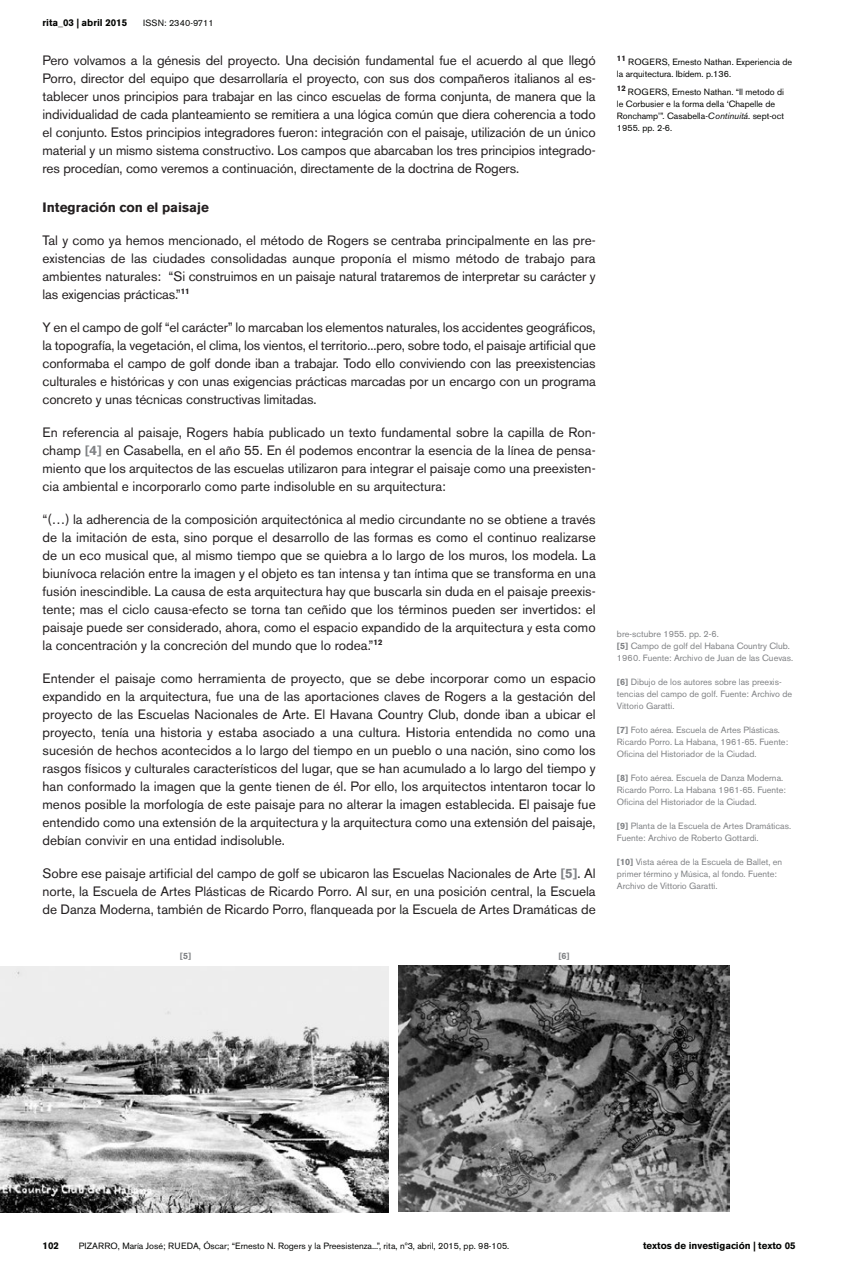
<style>
.page{position:relative;width:851px;height:1276px;background:#fff}
.page>*{position:absolute;margin:0;border:0;box-sizing:border-box;transform-origin:0 0}
.t1{font:13.5px/18px "Akzidenz Grotesk BE";color:#231f20;text-align:justify}
.t2{font:700 13.5px "Akzidenz Grotesk BE";color:#231f20}
.t3{font:700 9.75px "Akzidenz Grotesk BE";color:#040503}
.t4{font:9px/12px "Akzidenz Grotesk BE";color:#808285}
.t5{font:9px/12px "Akzidenz Grotesk BE";color:#040503}
.t6{font:9px "Akzidenz Grotesk BE";letter-spacing:.02em;color:#040503}
.t7{font:700 9px "Akzidenz Grotesk BE";color:#808285}
.t8{font:700 7.8px "Akzidenz Grotesk BE";color:#231f20}
.s1{font-weight:700;color:#808285}
.s2{font-size:12px}
.s3{font-style:italic}
.s4{font-weight:700}
</style>
<div class="page">
<img style="left:0;top:966px;width:388px;height:246px">
<img style="left:398px;top:966px;width:331px;height:246px">
<p class="t3" style="left:43px;top:17px;width:86px">rita_03 | abril 2015</p>
<p class="t6" style="left:143px;top:17px;width:72px">ISSN: 2340-9711</p>
<p class="t1" style="left:43px;top:51px;width:554px">Pero volvamos a la génesis del proyecto. Una decisión fundamental fue el acuerdo al que llegó Porro, director del equipo que desarrollaría el proyecto, con sus dos compañeros italianos al es&shy;tablecer unos principios para trabajar en las cinco escuelas de forma conjunta, de manera que la individualidad de cada planteamiento se remitiera a una lógica común que diera coherencia a todo el conjunto. Estos principios integradores fueron: integración con el paisaje, utilización de un único material y un mismo sistema constructivo. Los campos que abarcaban los tres principios integrado&shy;res procedían, como veremos a continuación, directamente de la doctrina de Rogers.</p>
<p class="t2" style="left:43px;top:199px;width:168px">Integración con el paisaje</p>
<p class="t1" style="left:43px;top:231px;width:554px">Tal y como ya hemos mencionado, el método de Rogers se centraba principalmente en las pre&shy;existencias de las ciudades consolidadas aunque proponía el mismo método de trabajo para ambientes naturales: “Si construimos en un paisaje natural trataremos de interpretar su carácter y las exigencias prácticas.”<sup>11</sup></p>
<p class="t1" style="left:43px;top:318px;width:554px">Y en el campo de golf “el carácter” lo marcaban los elementos naturales, los accidentes geográficos, la topografía, la vegetación, el clima, los vientos, el territorio...pero, sobre todo, el paisaje artificial que conformaba el campo de golf donde iban a trabajar. Todo ello conviviendo con las preexistencias culturales e históricas y con unas exigencias prácticas marcadas por un encargo con un programa concreto y unas técnicas constructivas limitadas.</p>
<p class="t1" style="left:43px;top:423px;width:554px">En referencia al paisaje, Rogers había publicado un texto fundamental sobre la capilla de Ron&shy;champ <span class="s1">[4]</span> en Casabella, en el año 55. En él podemos encontrar la esencia de la línea de pensa&shy;miento que los arquitectos de las escuelas utilizaron para integrar el paisaje como una preexisten&shy;cia ambiental e incorporarlo como parte indisoluble en su arquitectura:</p>
<p class="t1" style="left:43px;top:510px;width:554px">“(…) la adherencia de la composición arquitectónica al medio circundante no se obtiene a través de la imitación de esta, sino porque el desarrollo de las formas es como el continuo realizarse de un eco musical que, al mismo tiempo que se quiebra a lo largo de los muros, los modela. La biunívoca relación entre la imagen y el objeto es tan intensa y tan íntima que se transforma en una fusión inescindible. La causa de esta arquitectura hay que buscarla sin duda en el paisaje preexis&shy;tente; mas el ciclo causa-efecto se torna tan ceñido que los términos pueden ser invertidos: el paisaje puede ser considerado, ahora, como el espacio expandido de la arquitectura <span class="s2">y</span> esta como la concentración y la concreción del mundo que lo rodea.”<sup>12</sup></p>
<p class="t1" style="left:43px;top:669px;width:554px">Entender el paisaje como herramienta de proyecto, que se debe incorporar como un espacio expandido en la arquitectura, fue una de las aportaciones claves de Rogers a la gestación del proyecto de las Escuelas Nacionales de Arte. El Havana Country Club, donde iban a ubicar el proyecto, tenía una historia y estaba asociado a una cultura. Historia entendida no como una sucesión de hechos acontecidos a lo largo del tiempo en un pueblo o una nación, sino como los rasgos físicos y culturales característicos del lugar, que se han acumulado a lo largo del tiempo y han conformado la imagen que la gente tienen de él. Por ello, los arquitectos intentaron tocar lo menos posible la morfología de este paisaje para no alterar la imagen establecida. El paisaje fue entendido como una extensión de la arquitectura y la arquitectura como una extensión del paisaje, debían convivir en una entidad indisoluble.</p>
<p class="t1" style="left:43px;top:864px;width:554px">Sobre ese paisaje artificial del campo de golf se ubicaron las Escuelas Nacionales de Arte <span class="s1">[5]</span>. Al norte, la Escuela de Artes Plásticas de Ricardo Porro. Al sur, en una posición central, la Escuela de Danza Moderna, también de Ricardo Porro, flanqueada por la Escuela de Artes Dramáticas de</p>
<p class="t7" style="left:180px;top:951px;width:13px">[5]</p>
<p class="t7" style="left:558px;top:950px;width:13px">[6]</p>
<p class="t8" style="left:617px;top:54px;width:10px">11</p>
<p class="t5" style="left:617px;top:56px;width:177px;text-indent:11px">ROGERS, Ernesto Nathan. Experiencia de la arquitectura. Ibídem. p.136.</p>
<p class="t8" style="left:617px;top:84px;width:10px">12</p>
<p class="t5" style="left:617px;top:86px;width:169px;text-indent:11px">ROGERS, Ernesto Nathan. “Il metodo di le Corbusier e la forma della ‘Chapelle de Ronchamp’”. Casabella-<span class="s3">Continuitá</span>. sept-oct 1955. pp. 2-6.</p>
<p class="t4" style="left:617px;top:627px;width:178px">bre-sctubre 1955. pp. 2-6.<br><span class="s4">[5]</span> Campo de golf del Habana Country Club.<br>1960. Fuente: Archivo de Juan de las Cuevas.</p>
<p class="t4" style="left:617px;top:675px;width:177px"><span class="s4">[6]</span> Dibujo de los autores sobre las preexis&shy;tencias del campo de golf. Fuente: Archivo de<br>Vittorio Garatti.</p>
<p class="t4" style="left:617px;top:723px;width:173px"><span class="s4">[7]</span> Foto aérea. Escuela de Artes Plásticas.<br>Ricardo Porro. La Habana, 1961-65. Fuente:<br>Oficina del Historiador de la Ciudad.</p>
<p class="t4" style="left:617px;top:771px;width:170px"><span class="s4">[8]</span> Foto aérea. Escuela de Danza Moderna.<br>Ricardo Porro. La Habana 1961-65. Fuente:<br>Oficina del Historiador de la Ciudad.</p>
<p class="t4" style="left:617px;top:819px;width:176px"><span class="s4">[9]</span> Planta de la Escuela de Artes Dramáticas.<br>Fuente: Archivo de Roberto Gottardi.</p>
<p class="t4" style="left:617px;top:855px;width:167px"><span class="s4">[10]</span> Vista aérea de la Escuela de Ballet, en primer término y Música, al fondo. Fuente:<br>Archivo de Vittorio Garatti.</p>
<p class="t3" style="left:43px;top:1240px;width:18px">102</p>
<p class="t5" style="left:79px;top:1239px;width:432px">PIZARRO, María José; RUEDA, Óscar; “Ernesto N. Rogers y la Preesistenza...”, rita, nº3, abril, 2015, pp. 98-105.</p>
<p class="t3" style="left:643px;top:1240px;width:154px">textos de investigación | texto 05</p>
</div>
